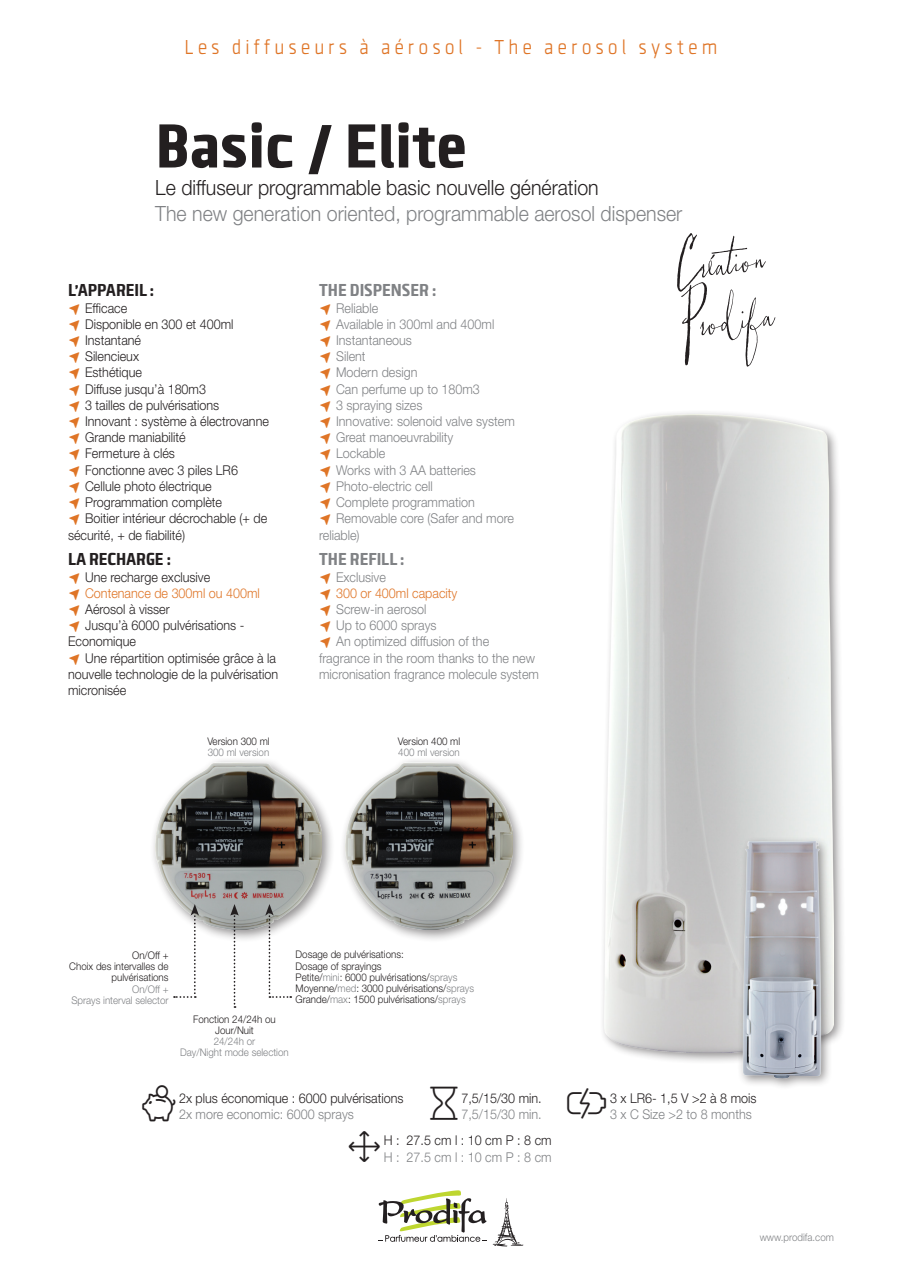
<style>
.page{position:relative;width:902px;height:1272px;background:#fff}
.page>*{position:absolute;margin:0;border:0;box-sizing:border-box;transform-origin:0 0}
.t1{font:90px "Vermandois";color:#231f20}
.t2{font:900 64.5px "Clio C Black";color:#231f20}
.Style_de_paragraphe{font:700 39px "Panton Icons B";color:#231f20}
.Style_de_paragraphe-2{font:700 38.85px "Panton Icons D";color:#231f20;scale:.93 1}
.Style_de_paragraphe-3{font:700 38.85px "Panton Icons D";color:#231f20}
.Style_de_paragraphe-4{font:700 37.8px "Panton Icons A";color:#231f20}
.t3{font:300 21px "Helvetica Neue LT Std";color:#808285;scale:.93 1}
.t4{font:300 21px "Helvetica Neue LT Std";color:#231f20;scale:.93 1}
.t5{font:300 21px "Clio C Light";letter-spacing:.2em;color:#df7527}
.t6{font:900 18px "Clio C Black";color:#808285;scale:.93 1}
.t7{font:900 18px "Clio C Black";color:#231f20;scale:.93 1}
.Style_de_paragraphe-5{font:300 13.5px/16.2px "Helvetica Neue LT Std";color:#231f20;scale:.93 1}
.Style_de_paragraphe-6{font:300 13.5px/16.2px "Helvetica Neue LT Std";color:#808285;scale:.93 1}
.t8{font:300 13.5px "Helvetica Neue LT Std";color:#df7527;scale:.93 1}
.Style_de_paragraphe-7{font:300 10.5px/11.2px "Helvetica Neue LT Std";color:#231f20;text-align:right;scale:.93 1}
.Style_de_paragraphe-8{font:300 10.5px/11.2px "Helvetica Neue LT Std";color:#808285;text-align:right;scale:.93 1}
.s1{font-family:"Panton Icons C Fill";font-weight:400;color:#df7527}
.s2{font-family:"Panton Icons C Fill";font-weight:400}
.s3{color:#808285}
</style>
<div class="page">
<svg style="left:378px;top:1190px;width:108px;height:51px"></svg>
<svg style="left:492px;top:1198px;width:31px;height:48px"></svg>
<div style="left:599px;top:409px;width:247px;height:656px;background:#231f20;opacity:.5"></div>
<img style="left:604px;top:415px;width:229px;height:637px">
<div style="left:149px;top:756px;width:186px;height:186px;background:#231f20;opacity:.5"></div>
<img style="left:155px;top:762px;width:167px;height:167px">
<div style="left:340px;top:756px;width:185px;height:186px;background:#231f20;opacity:.5"></div>
<img style="left:346px;top:762px;width:166px;height:167px">
<svg style="left:174px;top:904px;width:25px;height:93px"></svg>
<svg style="left:230px;top:904px;width:9px;height:103px"></svg>
<svg style="left:265px;top:904px;width:26px;height:93px"></svg>
<img style="left:675px;top:799px;width:171px;height:288px">
<p class="t5" style="left:185px;top:35px;width:534px">Les diffuseurs à aérosol - The aerosol system</p>
<p class="t2" style="left:155px;top:104px;width:313px">Basic / Elite</p>
<p class="t4" style="left:155px;top:175px;width:478px">Le diffuseur programmable basic nouvelle génération</p>
<p class="t3" style="left:155px;top:200px;width:568px">The new generation oriented, programmable aerosol dispenser</p>
<p class="t7" style="left:68px;top:279px;width:94px">L’APPAREIL :</p>
<p class="Style_de_paragraphe-5" style="left:68px;top:299px;width:65px"><span class="s1">P</span> Efficace</p>
<p class="Style_de_paragraphe-5" style="left:68px;top:315px;width:179px"><span class="s1">P</span> Disponible en 300 et 400ml</p>
<p class="Style_de_paragraphe-5" style="left:68px;top:332px;width:80px"><span class="s1">P</span> Instantané</p>
<p class="Style_de_paragraphe-5" style="left:68px;top:348px;width:78px"><span class="s1">P</span> Silencieux</p>
<p class="Style_de_paragraphe-5" style="left:68px;top:364px;width:81px"><span class="s1">P</span> Esthétique</p>
<p class="Style_de_paragraphe-5" style="left:68px;top:380px;width:150px"><span class="s1">P</span> Diffuse jusqu’à 180m3</p>
<p class="Style_de_paragraphe-5" style="left:68px;top:396px;width:164px"><span class="s1">P</span> 3 tailles de pulvérisations</p>
<p class="Style_de_paragraphe-5" style="left:68px;top:413px;width:217px"><span class="s1">P</span> Innovant : système à électrovanne</p>
<p class="Style_de_paragraphe-5" style="left:68px;top:429px;width:128px"><span class="s1">P</span> Grande maniabilité</p>
<p class="Style_de_paragraphe-5" style="left:68px;top:445px;width:116px"><span class="s1">P</span> Fermeture à clés</p>
<p class="Style_de_paragraphe-5" style="left:68px;top:461px;width:184px"><span class="s1">P</span> Fonctionne avec 3 piles LR6</p>
<p class="Style_de_paragraphe-5" style="left:68px;top:477px;width:156px"><span class="s1">P</span> Cellule photo électrique</p>
<p class="Style_de_paragraphe-5" style="left:68px;top:494px;width:167px"><span class="s1">P</span> Programmation complète</p>
<p class="Style_de_paragraphe-5" style="left:68px;top:510px;width:215px"><span class="s1">P</span> Boitier intérieur décrochable (+ de sécurité, + de fiabilité)</p>
<p class="t7" style="left:68px;top:548px;width:112px">LA RECHARGE :</p>
<p class="Style_de_paragraphe-5" style="left:68px;top:568px;width:154px"><span class="s1">P</span> Une recharge exclusive</p>
<p class="t8" style="left:68px;top:584px;width:208px"><span class="s2">P</span> Contenance de 300ml ou 400ml</p>
<p class="Style_de_paragraphe-5" style="left:68px;top:601px;width:111px"><span class="s1">P</span> Aérosol à visser</p>
<p class="Style_de_paragraphe-5" style="left:68px;top:617px;width:191px"><span class="s1">P</span> Jusqu’à 6000 pulvérisations -<br>Economique</p>
<p class="Style_de_paragraphe-5" style="left:68px;top:649px;width:227px"><span class="s1">P</span> Une répartition optimisée grâce à la nouvelle technologie de la pulvérisation micronisée</p>
<p class="Style_de_paragraphe-7" style="left:207px;top:735px;width:68px">Version 300 ml</p>
<p class="Style_de_paragraphe-8" style="left:208px;top:746px;width:68px">300 ml version</p>
<p class="t6" style="left:319px;top:279px;width:127px">THE DISPENSER :</p>
<p class="Style_de_paragraphe-6" style="left:319px;top:299px;width:65px"><span class="s1">P</span> Reliable</p>
<p class="Style_de_paragraphe-6" style="left:319px;top:315px;width:190px"><span class="s1">P</span> Available in 300ml and 400ml</p>
<p class="Style_de_paragraphe-6" style="left:319px;top:332px;width:101px"><span class="s1">P</span> Instantaneous</p>
<p class="Style_de_paragraphe-6" style="left:319px;top:348px;width:52px"><span class="s1">P</span> Silent</p>
<p class="Style_de_paragraphe-6" style="left:319px;top:364px;width:107px"><span class="s1">P</span> Modern design</p>
<p class="Style_de_paragraphe-6" style="left:319px;top:380px;width:174px"><span class="s1">P</span> Can perfume up to 180m3</p>
<p class="Style_de_paragraphe-6" style="left:319px;top:396px;width:113px"><span class="s1">P</span> 3 spraying sizes</p>
<p class="Style_de_paragraphe-6" style="left:319px;top:413px;width:212px"><span class="s1">P</span> Innovative: solenoid valve system</p>
<p class="Style_de_paragraphe-6" style="left:319px;top:429px;width:146px"><span class="s1">P</span> Great manoeuvrability</p>
<p class="Style_de_paragraphe-6" style="left:319px;top:445px;width:73px"><span class="s1">P</span> Lockable</p>
<p class="Style_de_paragraphe-6" style="left:319px;top:461px;width:170px"><span class="s1">P</span> Works with 3 AA batteries</p>
<p class="Style_de_paragraphe-6" style="left:319px;top:477px;width:124px"><span class="s1">P</span> Photo-electric cell</p>
<p class="Style_de_paragraphe-6" style="left:319px;top:494px;width:169px"><span class="s1">P</span> Complete programmation</p>
<p class="Style_de_paragraphe-6" style="left:319px;top:510px;width:211px"><span class="s1">P</span> Removable core (Safer and more reliable)</p>
<p class="t6" style="left:319px;top:548px;width:93px">THE REFILL :</p>
<p class="Style_de_paragraphe-6" style="left:319px;top:568px;width:73px"><span class="s1">P</span> Exclusive</p>
<p class="t8" style="left:319px;top:584px;width:150px"><span class="s2">P</span> 300 or 400ml capacity</p>
<p class="Style_de_paragraphe-6" style="left:319px;top:601px;width:117px"><span class="s1">P</span> Screw-in aerosol</p>
<p class="Style_de_paragraphe-6" style="left:319px;top:617px;width:128px"><span class="s1">P</span> Up to 6000 sprays</p>
<p class="Style_de_paragraphe-6" style="left:319px;top:633px;width:238px"><span class="s1">P</span> An optimized diffusion of the fragrance in the room thanks to the new micronisation fragrance molecule system</p>
<p class="Style_de_paragraphe-7" style="left:398px;top:735px;width:68px">Version 400 ml</p>
<p class="Style_de_paragraphe-8" style="left:398px;top:746px;width:68px">400 ml version</p>
<p class="t1" style="left:665px;top:196px;width:90px;rotate:-8deg">Création</p>
<p class="t1" style="left:671px;top:253px;width:93px;rotate:-8deg">Prodifa</p>
<p class="Style_de_paragraphe-7" style="left:132px;top:949px;width:41px">On/Off +</p>
<p class="Style_de_paragraphe-7" style="left:69px;top:960px;width:108px">Choix des intervalles de pulvérisations</p>
<p class="Style_de_paragraphe-8" style="left:71px;top:983px;width:106px">On/Off +<br>Sprays interval selector</p>
<p class="Style_de_paragraphe-7" style="left:295px;top:948px;width:118px">Dosage de pulvérisations:</p>
<p class="Style_de_paragraphe-7" style="left:295px;top:960px;width:94px">Dosage of sprayings</p>
<p class="Style_de_paragraphe-7" style="left:295px;top:971px;width:176px">Petite/<span class="s3">mini</span>: 6000 pulvérisations/<span class="s3">sprays</span></p>
<p class="Style_de_paragraphe-7" style="left:295px;top:982px;width:193px">Moyenne/<span class="s3">med</span>: 3000 pulvérisations/<span class="s3">sprays</span></p>
<p class="Style_de_paragraphe-7" style="left:295px;top:993px;width:184px">Grande/<span class="s3">max</span>: 1500 pulvérisations/<span class="s3">sprays</span></p>
<p class="Style_de_paragraphe-7" style="left:193px;top:1012px;width:90px">Fonction 24/24h ou</p>
<p class="Style_de_paragraphe-7" style="left:215px;top:1024px;width:43px">Jour/Nuit</p>
<p class="Style_de_paragraphe-8" style="left:214px;top:1035px;width:46px">24/24h or</p>
<p class="Style_de_paragraphe-8" style="left:180px;top:1046px;width:118px">Day/Night mode selection</p>
<p class="Style_de_paragraphe-2" style="left:139px;top:1084px;width:45px">k</p>
<p class="Style_de_paragraphe-5" style="left:179px;top:1089px;width:243px">2x plus économique : 6000 pulvérisations</p>
<p class="Style_de_paragraphe-6" style="left:179px;top:1106px;width:189px">2x more economic: 6000 sprays</p>
<p class="Style_de_paragraphe" style="left:426px;top:1082px;width:37px">A</p>
<p class="Style_de_paragraphe-5" style="left:461px;top:1089px;width:88px">7,5/15/30 min.</p>
<p class="Style_de_paragraphe-6" style="left:461px;top:1105px;width:88px">7,5/15/30 min.</p>
<p class="Style_de_paragraphe-4" style="left:345px;top:1127px;width:40px">J</p>
<p class="Style_de_paragraphe-5" style="left:384px;top:1132px;width:182px">H : 27.5 cm l : 10 cm P : 8 cm</p>
<p class="Style_de_paragraphe-6" style="left:384px;top:1148px;width:182px">H : 27.5 cm l : 10 cm P : 8 cm</p>
<p class="Style_de_paragraphe-3" style="left:563px;top:1083px;width:48px">X</p>
<p class="Style_de_paragraphe-5" style="left:610px;top:1089px;width:159px">3 x LR6- 1,5 V &gt;2 à 8 mois</p>
<p class="Style_de_paragraphe-6" style="left:610px;top:1105px;width:154px">3 x C Size &gt;2 to 8 months</p>
<p class="Style_de_paragraphe-8" style="left:759px;top:1231px;width:81px">www.prodifa.com</p>
</div>
